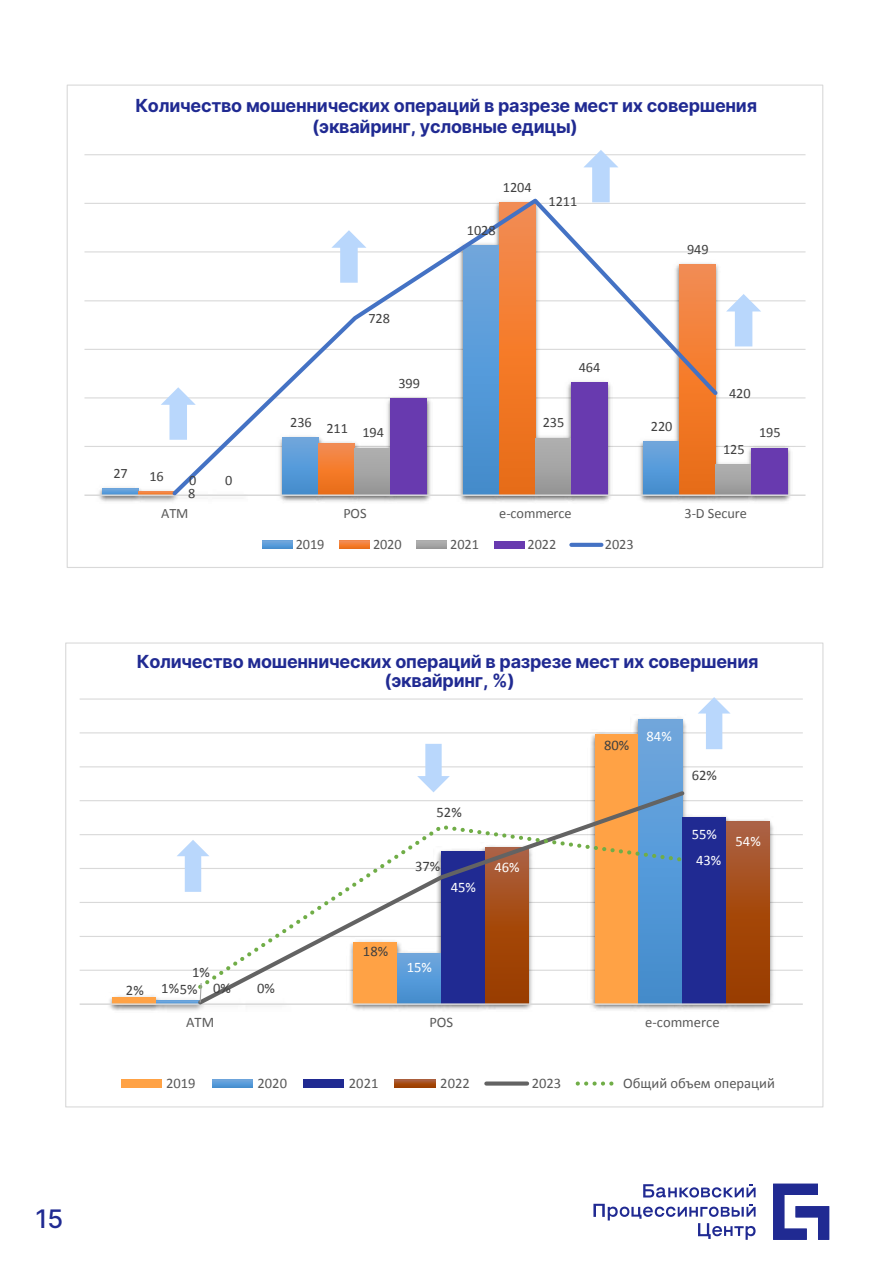
<style>
.page{position:relative;width:893px;height:1263px;background:#fff}
.page>*{position:absolute;margin:0;border:0;box-sizing:border-box;transform-origin:0 0}
.t1{font:500 25.5px "Inter";color:#202a92}
.t2{font:700 18px/20.7px "Inter";letter-spacing:-.015em;color:#202a92;text-align:center}
.t3{font:14.55px "Calibri";color:#595959}
.t4{font:14.55px "Calibri";color:#404040}
.t5{font:14.55px "Calibri";color:#fff}
.t6{font:14.4px "Calibri";letter-spacing:-.01em;color:#595959}
.t7{font:14.4px "Calibri";color:#404040}
.t8{font:14.25px "Calibri";letter-spacing:-.005em;color:#404040}
.t9{font:14.25px "Calibri";letter-spacing:-.005em;color:#595959}
</style>
<div class="page">
<svg style="left:773px;top:1184px;width:56px;height:56px"></svg>
<svg style="left:643px;top:1184px;width:112px;height:13px"></svg>
<svg style="left:593px;top:1204px;width:162px;height:36px"></svg>
<hr style="left:84px;top:446px;width:721px;height:1px;background:#d9d9d9">
<hr style="left:84px;top:397px;width:721px;height:1px;background:#d9d9d9">
<hr style="left:84px;top:349px;width:721px;height:1px;background:#d9d9d9">
<hr style="left:84px;top:300px;width:721px;height:1px;background:#d9d9d9">
<hr style="left:84px;top:251px;width:721px;height:1px;background:#d9d9d9">
<hr style="left:84px;top:203px;width:721px;height:1px;background:#d9d9d9">
<hr style="left:84px;top:154px;width:721px;height:1px;background:#d9d9d9">
<img style="left:99px;top:487px;width:32px;height:15px">
<img style="left:281px;top:499px;width:30px;height:3px">
<img style="left:672px;top:301px;width:51px;height:202px">
<img style="left:708px;top:460px;width:36px;height:43px">
<img style="left:383px;top:499px;width:46px;height:3px">
<img style="left:564px;top:499px;width:45px;height:4px">
<img style="left:744px;top:445px;width:47px;height:57px">
<svg style="left:102px;top:489px;width:37px;height:5px"></svg>
<svg style="left:139px;top:491px;width:30px;height:3px"></svg>
<div style="left:715px;top:465px;width:36px;height:30px;background:linear-gradient(to bottom,#b1b1b1,#979797)"></div>
<div style="left:751px;top:448px;width:36px;height:47px;background:#683aaf"></div>
<hr style="left:84px;top:494px;width:721px;height:2px;background:#d9d9d9">
<svg style="left:169px;top:198px;width:552px;height:301px"></svg>
<svg style="left:262px;top:541px;width:30px;height:8px"></svg>
<svg style="left:339px;top:541px;width:31px;height:8px"></svg>
<div style="left:417px;top:541px;width:30px;height:8px;background:#a6a6a6"></div>
<div style="left:494px;top:541px;width:30px;height:8px;background:#683aaf"></div>
<svg style="left:571px;top:543px;width:30px;height:4px"></svg>
<svg style="left:726px;top:294px;width:35px;height:52px"></svg>
<svg style="left:583px;top:150px;width:35px;height:52px"></svg>
<svg style="left:331px;top:230px;width:35px;height:53px"></svg>
<svg style="left:161px;top:387px;width:35px;height:53px"></svg>
<hr style="left:80px;top:970px;width:723px;height:1px;background:#d9d9d9">
<hr style="left:80px;top:936px;width:723px;height:1px;background:#d9d9d9">
<hr style="left:80px;top:902px;width:723px;height:1px;background:#d9d9d9">
<hr style="left:80px;top:868px;width:723px;height:1px;background:#d9d9d9">
<hr style="left:80px;top:834px;width:723px;height:1px;background:#d9d9d9">
<hr style="left:80px;top:800px;width:723px;height:1px;background:#d9d9d9">
<hr style="left:80px;top:766px;width:723px;height:1px;background:#d9d9d9">
<hr style="left:80px;top:732px;width:723px;height:1px;background:#d9d9d9">
<hr style="left:80px;top:698px;width:723px;height:2px;background:#d9d9d9">
<img style="left:109px;top:995px;width:45px;height:16px">
<img style="left:587px;top:732px;width:44px;height:278px">
<img style="left:149px;top:996px;width:44px;height:15px">
<img style="left:631px;top:717px;width:58px;height:293px">
<img style="left:193px;top:999px;width:9px;height:12px">
<img style="left:675px;top:812px;width:52px;height:198px">
<img style="left:718px;top:817px;width:59px;height:193px">
<div style="left:112px;top:997px;width:44px;height:7px;background:#ffa245"></div>
<div style="left:595px;top:734px;width:43px;height:270px;background:#ffa245"></div>
<hr style="left:156px;top:1001px;width:44px;height:3px;background:#65a1db">
<div style="left:638px;top:719px;width:44px;height:285px;background:#6aa3db"></div>
<div style="left:682px;top:818px;width:44px;height:186px;background:#202a92"></div>
<div style="left:726px;top:822px;width:44px;height:182px;background:linear-gradient(to bottom,#ad5e3a,#9a3900)"></div>
<hr style="left:80px;top:1003px;width:723px;height:2px;background:#d9d9d9">
<svg style="left:195px;top:788px;width:492px;height:220px"></svg>
<svg style="left:194px;top:823px;width:493px;height:169px"></svg>
<svg style="left:199px;top:982px;width:3px;height:22px"></svg>
<div style="left:121px;top:1079px;width:41px;height:8px;background:#ffa245"></div>
<svg style="left:212px;top:1079px;width:41px;height:8px"></svg>
<div style="left:303px;top:1079px;width:41px;height:8px;background:#202a92"></div>
<svg style="left:395px;top:1079px;width:41px;height:8px"></svg>
<div style="left:486px;top:1081px;width:41px;height:5px;background:#636363"></div>
<svg style="left:578px;top:1081px;width:36px;height:5px"></svg>
<svg style="left:417px;top:744px;width:33px;height:48px"></svg>
<svg style="left:698px;top:697px;width:32px;height:52px"></svg>
<svg style="left:177px;top:840px;width:32px;height:52px"></svg>
<h1 class="t1" style="left:36px;top:1200px;width:29px">15</h1>
<p class="t2" style="left:135px;top:95px;width:623px">Количество мошеннических операций в разрезе мест их совершения (эквайринг, условные едицы)</p>
<p class="t8" style="left:503px;top:178px;width:30px">1204</p>
<p class="t8" style="left:467px;top:221px;width:30px">1028</p>
<p class="t8" style="left:548px;top:192px;width:30px">1211</p>
<p class="t8" style="left:687px;top:240px;width:23px">949</p>
<p class="t8" style="left:113px;top:464px;width:16px">27</p>
<p class="t8" style="left:368px;top:310px;width:23px">728</p>
<p class="t8" style="left:149px;top:467px;width:16px">16</p>
<p class="t8" style="left:189px;top:471px;width:9px">0</p>
<p class="t8" style="left:188px;top:485px;width:9px">8</p>
<p class="t8" style="left:225px;top:471px;width:9px">0</p>
<p class="t8" style="left:290px;top:414px;width:23px">236</p>
<p class="t8" style="left:326px;top:420px;width:23px">211</p>
<p class="t7" style="left:398px;top:374px;width:23px">399</p>
<p class="t8" style="left:362px;top:424px;width:23px">194</p>
<p class="t8" style="left:579px;top:358px;width:23px">464</p>
<p class="t8" style="left:543px;top:414px;width:23px">235</p>
<p class="t8" style="left:651px;top:418px;width:23px">220</p>
<p class="t8" style="left:729px;top:385px;width:23px">420</p>
<p class="t8" style="left:723px;top:441px;width:23px">125</p>
<p class="t9" style="left:161px;top:504px;width:29px">ATM</p>
<p class="t9" style="left:343px;top:504px;width:25px">POS</p>
<p class="t9" style="left:499px;top:504px;width:74px">e-commerce</p>
<p class="t9" style="left:685px;top:504px;width:64px">3-D Secure</p>
<p class="t6" style="left:296px;top:535px;width:30px">2019</p>
<p class="t6" style="left:373px;top:535px;width:30px">2020</p>
<p class="t6" style="left:450px;top:535px;width:30px">2021</p>
<p class="t6" style="left:527px;top:535px;width:30px">2022</p>
<p class="t6" style="left:605px;top:535px;width:30px">2023</p>
<p class="t8" style="left:759px;top:424px;width:23px">195</p>
<p class="t2" style="left:137px;top:651px;width:623px;line-height:19.8px">Количество мошеннических операций в разрезе мест их совершения (эквайринг, %)</p>
<p class="t4" style="left:192px;top:963px;width:19px">1%</p>
<p class="t4" style="left:436px;top:803px;width:27px">52%</p>
<p class="t4" style="left:415px;top:857px;width:27px">37%</p>
<p class="t5" style="left:451px;top:878px;width:27px">45%</p>
<p class="t5" style="left:494px;top:858px;width:27px">46%</p>
<p class="t4" style="left:363px;top:942px;width:27px">18%</p>
<p class="t5" style="left:407px;top:958px;width:27px">15%</p>
<p class="t4" style="left:604px;top:736px;width:27px">80%</p>
<p class="t5" style="left:646px;top:727px;width:27px">84%</p>
<p class="t4" style="left:692px;top:767px;width:27px">62%</p>
<p class="t5" style="left:692px;top:825px;width:27px">55%</p>
<p class="t5" style="left:696px;top:851px;width:27px">43%</p>
<p class="t5" style="left:735px;top:832px;width:27px">54%</p>
<p class="t4" style="left:126px;top:981px;width:19px">2%</p>
<p class="t4" style="left:161px;top:979px;width:19px">1%</p>
<p class="t4" style="left:180px;top:980px;width:19px">5%</p>
<p class="t4" style="left:213px;top:979px;width:19px">0%</p>
<p class="t4" style="left:257px;top:979px;width:19px">0%</p>
<p class="t3" style="left:186px;top:1013px;width:29px">ATM</p>
<p class="t3" style="left:429px;top:1013px;width:25px">POS</p>
<p class="t3" style="left:645px;top:1013px;width:76px">e-commerce</p>
<p class="t3" style="left:166px;top:1074px;width:31px">2019</p>
<p class="t3" style="left:257px;top:1074px;width:31px">2020</p>
<p class="t3" style="left:349px;top:1074px;width:31px">2021</p>
<p class="t3" style="left:440px;top:1074px;width:31px">2022</p>
<p class="t3" style="left:532px;top:1074px;width:31px">2023</p>
<p class="t3" style="left:623px;top:1074px;width:153px">Общий объем операций</p>
</div>
